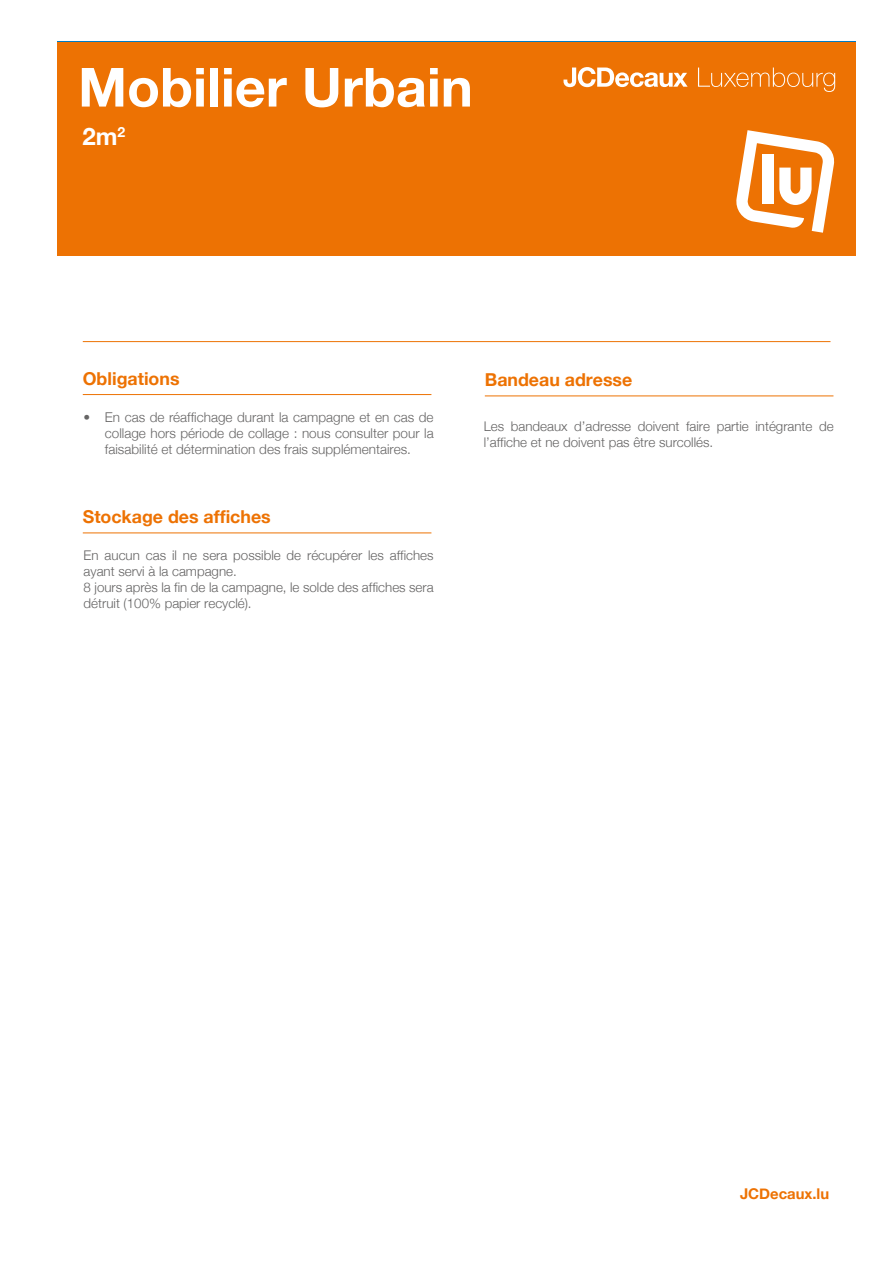
<style>
.page{position:relative;width:893px;height:1263px;background:#fff}
.page>*{position:absolute;margin:0;border:0;box-sizing:border-box;transform-origin:0 0}
.t1{font:700 54px "Helvetica Neue";color:#fff}
.t2{font:700 53.4px "Helvetica Neue";color:#fff}
.t3{font:700 23.7px "Helvetica Neue";color:#fff}
.t4{font:700 17.85px "Helvetica Neue";color:#ed7203}
.t5{font:700 14.85px "Helvetica Neue";color:#ed7203}
.t6{font:700 13.95px "Helvetica Neue";color:#fff}
.t7{font:300 13.5px/16.2px "Helvetica Neue";color:#666565;text-align:justify}
.t8{font:300 13.35px/16px "Helvetica Neue";color:#646363}
</style>
<div class="page">
<hr style="left:83px;top:394px;width:348px;height:1px;background:#ed7203">
<hr style="left:485px;top:396px;width:348px;height:1px;background:#ed7203">
<hr style="left:83px;top:341px;width:747px;height:1px;background:#ed7203">
<hr style="left:83px;top:533px;width:348px;height:1px;background:#ed7203">
<div style="left:58px;top:42px;width:798px;height:213px;background:#ed7203"></div>
<svg style="left:563px;top:67px;width:272px;height:25px"></svg>
<svg style="left:736px;top:130px;width:99px;height:103px"></svg>
<h1 class="t1" style="left:78px;top:45px;width:396px">Mobilier Urbain</h1>
<h2 class="t2" style="left:79px;top:44px;width:46px">...</h2>
<p class="t6" style="left:117px;top:121px;width:9px">2</p>
<h3 class="t3" style="left:83px;top:115px;width:44px">2m<sup>2</sup></h3>
<h3 class="t4" style="left:83px;top:364px;width:98px">Obligations</h3>
<h3 class="t4" style="left:485px;top:366px;width:149px">Bandeau adresse</h3>
<p class="t7" style="left:105px;top:408px;width:330px;text-indent:-21px">• En cas de réaffichage durant la campagne et en cas de collage hors période de collage : nous consulter pour la faisabilité et détermination des frais supplémentaires.</p>
<h3 class="t4" style="left:83px;top:503px;width:189px">Stockage des affiches</h3>
<p class="t8" style="left:84px;top:546px;width:352px">En aucun cas il ne sera possible de récupérer les affiches ayant servi à la campagne.<br>8 jours après la fin de la campagne, le solde des affiches sera détruit (100% papier recyclé).</p>
<p class="t8" style="left:484px;top:418px;width:352px">Les bandeaux d’adresse doivent faire partie intégrante de l’affiche et ne doivent pas être surcollés.</p>
<p class="t5" style="left:740px;top:1182px;width:91px">JCDecaux.lu</p>
</div>
